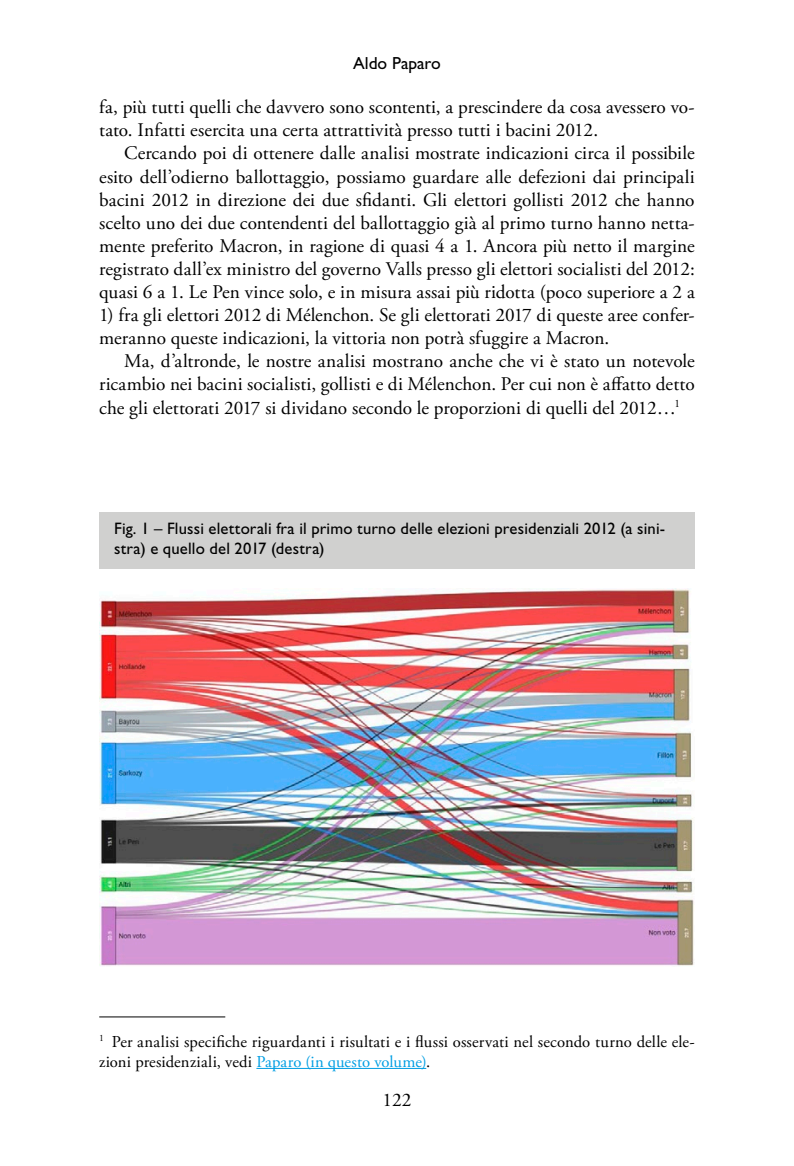
<style>
.page{position:relative;width:794px;height:1166px;background:#fff}
.page>*{position:absolute;margin:0;border:0;box-sizing:border-box;transform-origin:0 0}
.t1{font:19.25px/23.1px "Adobe Garamond Pro";letter-spacing:.005em;color:#000}
.t2{font:17.5px "Gill Sans Std";color:#000}
.t3{font:16.62px/19.9px "Adobe Garamond Pro";letter-spacing:.01em;color:#000}
.t4{font:16.62px/19.9px "Gill Sans Std";letter-spacing:.01em;color:#000}
.s1{color:#009ee3}
</style>
<div class="page">
<hr style="left:99px;top:1016px;width:126px;height:1px;background:#000">
<hr style="left:256px;top:1068px;width:170px;height:1px;background:#009ee3">
<div style="left:99px;top:512px;width:595px;height:57px;background:#d0d0cf"></div>
<img style="left:99px;top:589px;width:595px;height:377px">
<p class="t2" style="left:353px;top:54px;width:89px">Aldo Paparo</p>
<p class="t1" style="left:99px;top:96px;width:597px">fa, più tutti quelli che davvero sono scontenti, a prescindere da cosa avessero vo&shy;tato. Infatti esercita una certa attrattività presso tutti i bacini 2012.</p>
<p class="t1" style="left:99px;top:142px;width:597px;text-align:justify;text-indent:25px">Cercando poi di ottenere dalle analisi mostrate indicazioni circa il possibile esito dell’odierno ballottaggio, possiamo guardare alle defezioni dai principali bacini 2012 in direzione dei due sfidanti. Gli elettori gollisti 2012 che hanno scelto uno dei due contendenti del ballottaggio già al primo turno hanno netta&shy;mente preferito Macron, in ragione di quasi 4 a 1. Ancora più netto il margine registrato dall’ex ministro del governo Valls presso gli elettori socialisti del 2012: quasi 6 a 1. Le Pen vince solo, e in misura assai più ridotta (poco superiore a 2 a</p>
<p class="t1" style="left:99px;top:304px;width:597px">1) fra gli elettori 2012 di Mélenchon. Se gli elettorati 2017 di queste aree confer&shy;meranno queste indicazioni, la vittoria non potrà sfuggire a Macron.</p>
<p class="t1" style="left:99px;top:350px;width:597px;text-align:justify;text-indent:25px">Ma, d’altronde, le nostre analisi mostrano anche che vi è stato un notevole ricambio nei bacini socialisti, gollisti e di Mélenchon. Per cui non è affatto detto che gli elettorati 2017 si dividano secondo le proporzioni di quelli del 2012…<sup>1</sup></p>
<p class="t4" style="left:114px;top:518px;width:553px">Fig. 1 – Flussi elettorali fra il primo turno delle elezioni presidenziali 2012 (a sini&shy;stra) e quello del 2017 (destra)</p>
<p class="t3" style="left:99px;top:1032px;width:597px"><sup>1</sup> Per analisi specifiche riguardanti i risultati e i flussi osservati nel secondo turno delle ele&shy;zioni presidenziali, vedi <span class="s1">Paparo (in questo volume)</span>.</p>
<p class="t1" style="left:382px;top:1088px;width:30px">122</p>
</div>
